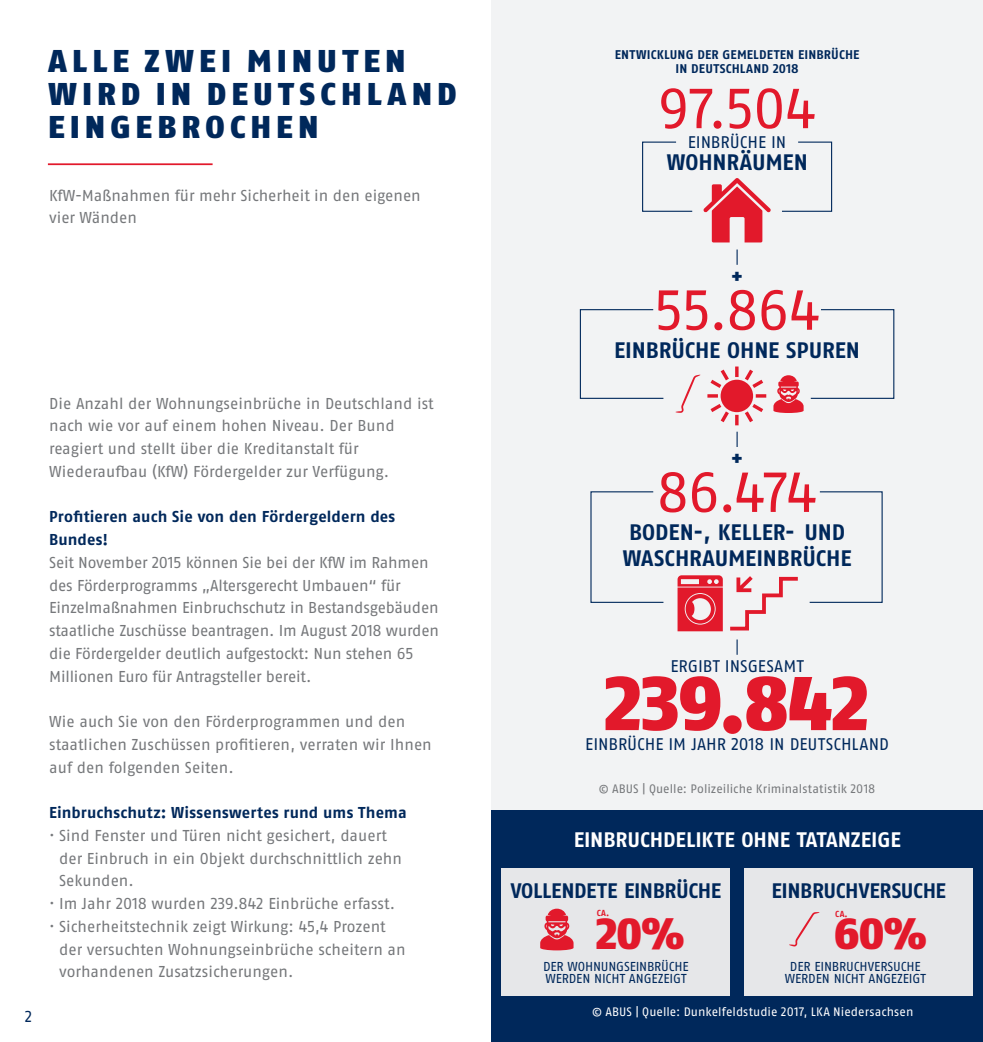
<style>
.page{position:relative;width:983px;height:1042px;background:#fff}
.page>*{position:absolute;margin:0;border:0;box-sizing:border-box;transform-origin:0 0}
.t1{font:900 75.95px "ABUS Fago Pro";letter-spacing:-.01em;color:#e2192b}
.t2{font:56.18px "ABUS Fago Pro";letter-spacing:-.025em;color:#e2192b}
.t3{font:900 43.4px "ABUS Fago Pro";color:#e2192b}
.t4{font:900 31.5px/33.2px "ABUS Fago Pro";letter-spacing:.16em;color:#00285b}
.t5{font:700 22.4px/25.7px "ABUS Fago Pro";letter-spacing:-.005em;color:#00285b}
.t6{font:700 21px "ABUS Fago Pro";letter-spacing:-.015em;color:#00285b}
.t7{font:700 21px "ABUS Fago Pro";letter-spacing:-.005em;color:#fff}
.t8{font:16.8px "ABUS Fago Pro";letter-spacing:-.005em;color:#00285b}
.t9{font:900 16.8px "ABUS Fago Pro";color:#00285b}
.t10{font:15.75px/22.8px "ABUS Fago Pro";color:#76787b}
.t11{font:700 15.75px/22.8px "ABUS Fago Pro";letter-spacing:.01em;color:#00285b}
.t12{font:15.75px "ABUS Fago Pro";color:#00285b}
.t13{font:12.95px/13px "ABUS Fago Pro";letter-spacing:-.01em;color:#00285b}
.t14{font:700 12.6px/14px "ABUS Fago Pro";letter-spacing:.015em;color:#00285b;text-align:center}
.t15{font:12.25px "ABUS Fago Pro";letter-spacing:.005em;color:#fff}
.t16{font:12.25px "ABUS Fago Pro";letter-spacing:.005em;color:#76787b}
.t17{font:700 8.75px "ABUS Fago Pro";color:#e2192b}
</style>
<div class="page">
<div style="left:491px;top:0;width:491px;height:1042px;background:#f2f3f4"></div>
<div style="left:491px;top:810px;width:491px;height:232px;background:#00285b"></div>
<hr style="left:48px;top:163px;width:164px;height:2px;background:#e2192b">
<svg style="left:782px;top:141px;width:50px;height:71px"></svg>
<svg style="left:810px;top:309px;width:84px;height:90px"></svg>
<svg style="left:809px;top:491px;width:74px;height:112px"></svg>
<svg style="left:773px;top:375px;width:30px;height:38px"></svg>
<svg style="left:642px;top:141px;width:51px;height:71px"></svg>
<svg style="left:579px;top:309px;width:85px;height:90px"></svg>
<svg style="left:590px;top:491px;width:74px;height:112px"></svg>
<svg style="left:703px;top:178px;width:67px;height:64px"></svg>
<svg style="left:736px;top:249px;width:1px;height:16px"></svg>
<svg style="left:736px;top:639px;width:1px;height:16px"></svg>
<svg style="left:736px;top:432px;width:1px;height:15px"></svg>
<svg style="left:707px;top:366px;width:59px;height:59px"></svg>
<svg style="left:675px;top:375px;width:25px;height:38px"></svg>
<svg style="left:677px;top:575px;width:121px;height:57px"></svg>
<div style="left:501px;top:868px;width:229px;height:128px;background:#e6e7e9"></div>
<svg style="left:540px;top:908px;width:33px;height:42px"></svg>
<div style="left:744px;top:868px;width:228px;height:128px;background:#e6e7e9"></div>
<svg style="left:789px;top:912px;width:30px;height:34px"></svg>
<h3 class="t4" style="left:48px;top:44px;width:410px">ALLE ZWEI MINUTEN<br>WIRD IN DEUTSCHLAND<br>EINGEBROCHEN</h3>
<p class="t10" style="left:49px;top:184px;width:373px">KfW-Maßnahmen für mehr Sicherheit in den eigenen vier Wänden</p>
<p class="t12" style="left:25px;top:1007px;width:9px">2</p>
<p class="t10" style="left:49px;top:392px;width:386px">Die Anzahl der Wohnungseinbrüche in Deutschland ist nach wie vor auf einem hohen Niveau. Der Bund reagiert und stellt über die Kreditanstalt für Wiederaufbau (KfW) Fördergelder zur Verfügung.</p>
<p class="t11" style="left:49px;top:505px;width:347px">Profitieren auch Sie von den Fördergeldern des<br>Bundes!</p>
<p class="t10" style="left:49px;top:551px;width:391px">Seit November 2015 können Sie bei der KfW im Rahmen des Förderprogramms „Altersgerecht Umbauen“ für Einzelmaßnahmen Einbruchschutz in Bestandsgebäuden staatliche Zuschüsse beantragen. Im August 2018 wurden die Fördergelder deutlich aufgestockt: Nun stehen 65<br>Millionen Euro für Antragsteller bereit.</p>
<p class="t10" style="left:49px;top:710px;width:384px">Wie auch Sie von den Förderprogrammen und den staatlichen Zuschüssen profitieren, verraten wir Ihnen auf den folgenden Seiten.</p>
<p class="t11" style="left:49px;top:801px;width:359px">Einbruchschutz: Wissenswertes rund ums Thema</p>
<p class="t10" style="left:49px;top:824px;width:339px">· Sind Fenster und Türen nicht gesichert, dauert</p>
<p class="t10" style="left:59px;top:847px;width:344px">der Einbruch in ein Objekt durchschnittlich zehn</p>
<p class="t10" style="left:59px;top:869px;width:76px">Sekunden.</p>
<p class="t10" style="left:49px;top:892px;width:347px">· Im Jahr 2018 wurden 239.842 Einbrüche erfasst.</p>
<p class="t10" style="left:49px;top:915px;width:338px">· Sicherheitstechnik zeigt Wirkung: 45,4 Prozent</p>
<p class="t10" style="left:59px;top:937px;width:348px">der versuchten Wohnungseinbrüche scheitern an</p>
<p class="t10" style="left:59px;top:960px;width:236px">vorhandenen Zusatzsicherungen.</p>
<p class="t14" style="left:614px;top:48px;width:246px">ENTWICKLUNG DER GEMELDETEN EINBRÜCHE<br>IN DEUTSCHLAND 2018</p>
<h2 class="t2" style="left:657px;top:75px;width:160px">97.504</h2>
<p class="t8" style="left:687px;top:132px;width:100px">EINBRÜCHE IN</p>
<h3 class="t5" style="left:666px;top:150px;width:142px">WOHNRÄUMEN</h3>
<p class="t9" style="left:731px;top:266px;width:13px">+</p>
<h2 class="t2" style="left:653px;top:276px;width:168px">55.864</h2>
<h3 class="t5" style="left:614px;top:337px;width:247px">EINBRÜCHE OHNE SPUREN</h3>
<p class="t9" style="left:731px;top:448px;width:13px">+</p>
<h2 class="t2" style="left:656px;top:458px;width:162px">86.474</h2>
<h3 class="t5" style="left:622px;top:519px;width:230px">BODEN-, KELLER- UND<br>WASCHRAUMEINBRÜCHE</h3>
<p class="t8" style="left:670px;top:656px;width:135px">ERGIBT INSGESAMT</p>
<h1 class="t1" style="left:604px;top:658px;width:266px">239.842</h1>
<p class="t8" style="left:585px;top:734px;width:305px">EINBRÜCHE IM JAHR 2018 IN DEUTSCHLAND</p>
<p class="t16" style="left:598px;top:781px;width:278px">© ABUS | Quelle: Polizeiliche Kriminalstatistik 2018</p>
<h3 class="t7" style="left:573px;top:827px;width:328px">EINBRUCHDELIKTE OHNE TATANZEIGE</h3>
<h3 class="t6" style="left:510px;top:877px;width:212px">VOLLENDETE EINBRÜCHE</h3>
<h3 class="t3" style="left:595px;top:908px;width:90px">20%</h3>
<p class="t17" style="left:596px;top:908px;width:14px">CA.</p>
<h3 class="t6" style="left:771px;top:877px;width:176px">EINBRUCHVERSUCHE</h3>
<h3 class="t3" style="left:834px;top:908px;width:94px">60%</h3>
<p class="t17" style="left:835px;top:908px;width:14px">CA.</p>
<p class="t13" style="left:543px;top:959px;width:147px">DER WOHNUNGSEINBRÜCHE<br>WERDEN NICHT ANGEZEIGT</p>
<p class="t13" style="left:784px;top:959px;width:142px;text-align:center">DER EINBRUCHVERSUCHE<br>WERDEN NICHT ANGEZEIGT</p>
<p class="t15" style="left:592px;top:1004px;width:323px">© ABUS | Quelle: Dunkelfeldstudie 2017, LKA Niedersachsen</p>
</div>
